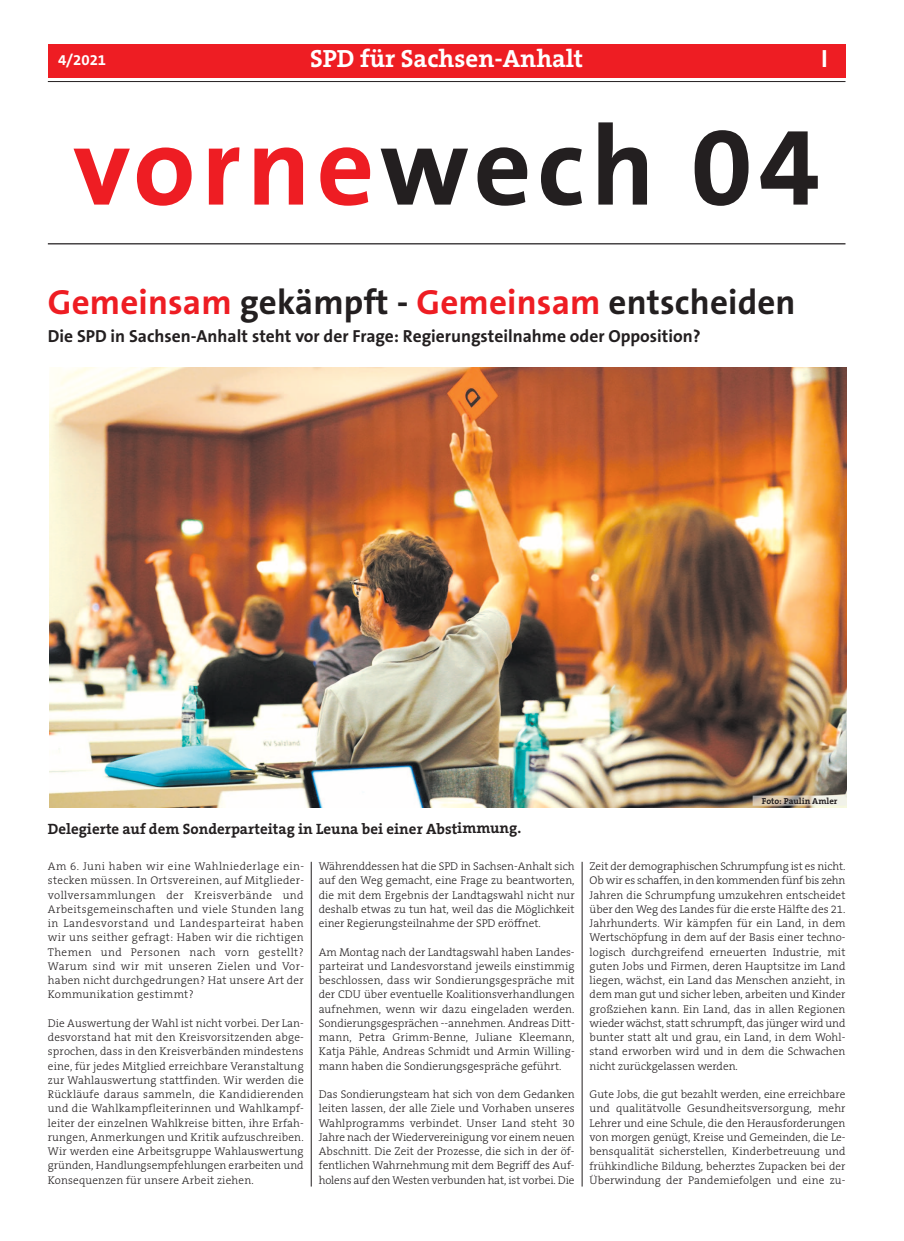
<style>
.page{position:relative;width:904px;height:1241px;background:#fff}
.page>*{position:absolute;margin:0;border:0;box-sizing:border-box;transform-origin:0 0}
.t1{font:700 112.5px "The Sans B7";letter-spacing:.05em;color:#231f20}
.t2{font:700 35px "The Sans B7";letter-spacing:.005em;color:#231f20}
.t3{font:700 25px "The Serif B7";color:#fff}
.t4{font:700 25px "The Sans B7";color:#fff}
.t5{font:700 17.5px "The Sans B7";color:#231f20}
.t6{font:700 15px "The Serif B7";color:#231f20}
.t7{font:700 15px "The Sans B7";color:#fff}
.t8{font:300 11.25px/14.2px "The Serif B3";letter-spacing:.005em;color:#231f20;text-align:justify}
.t9{font:700 8.75px "The Serif B7";color:#231f20}
.s1{color:#ee1d23}
</style>
<div class="page">
<hr style="left:311px;top:861px;width:1px;height:325px;background:#231f20">
<hr style="left:582px;top:861px;width:1px;height:325px;background:#231f20">
<div style="left:48px;top:44px;width:797px;height:34px;background:#ee1d23"></div>
<hr style="left:48px;top:81px;width:797px;height:1px;background:#231f20">
<hr style="left:48px;top:243px;width:797px;height:1px;background:#231f20">
<img style="left:49px;top:368px;width:797px;height:439px">
<img style="left:752px;top:795px;width:94px;height:10px">
<h3 class="t7" style="left:58px;top:54px;width:50px">4/2021</h3>
<h3 class="t3" style="left:310px;top:49px;width:274px">SPD für Sachsen-Anhalt</h3>
<h3 class="t4" style="left:821px;top:49px;width:8px">I</h3>
<h1 class="t1" style="left:73px;top:122px;width:748px"><span class="s1">vorne</span>wech 04</h1>
<h2 class="t2" style="left:48px;top:288px;width:749px"><span class="s1">Gemeinsam</span> gekämpft - <span class="s1">Gemeinsam</span> entscheiden</h2>
<h3 class="t5" style="left:48px;top:329px;width:654px">Die SPD in Sachsen-Anhalt steht vor der Frage: Regierungsteilnahme oder Opposition?</h3>
<h3 class="t6" style="left:48px;top:822px;width:475px">Delegierte auf dem Sonderparteitag in Leuna bei einer Abstimmung.</h3>
<p class="t8" style="left:48px;top:860px;width:258px">Am 6. Juni haben wir eine Wahlniederlage ein&shy;stecken müssen. In Ortsvereinen, auf Mitglieder&shy;vollversammlungen der Kreisverbände und Arbeitsgemeinschaften und viele Stunden lang in Landesvorstand und Landesparteirat haben wir uns seither gefragt: Haben wir die richtigen Themen und Personen nach vorn gestellt?<br>Warum sind wir mit unseren Zielen und Vor&shy;haben nicht durchgedrungen? Hat unsere Art der Kommunikation gestimmt?</p>
<p class="t8" style="left:48px;top:1016px;width:257px">Die Auswertung der Wahl ist nicht vorbei. Der Lan&shy;desvorstand hat mit den Kreisvorsitzenden abge&shy;sprochen, dass in den Kreisverbänden mindestens eine, für jedes Mitglied erreichbare Veranstaltung zur Wahlauswertung stattfinden. Wir werden die Rückläufe daraus sammeln, die Kandidierenden und die Wahlkampfleiterinnen und Wahlkampf&shy;leiter der einzelnen Wahlkreise bitten, ihre Erfah&shy;rungen, Anmerkungen und Kritik aufzuschreiben.<br>Wir werden eine Arbeitsgruppe Wahlauswertung gründen, Handlungsempfehlungen erarbeiten und Konsequenzen für unsere Arbeit ziehen.</p>
<p class="t8" style="left:319px;top:860px;width:257px">Währenddessen hat die SPD in Sachsen-Anhalt sich auf den Weg gemacht, eine Frage zu beantworten, die mit dem Ergebnis der Landtagswahl nicht nur deshalb etwas zu tun hat, weil das die Möglichkeit einer Regierungsteilnahme der SPD eröffnet.</p>
<p class="t8" style="left:319px;top:945px;width:257px">Am Montag nach der Landtagswahl haben Landes&shy;parteirat und Landesvorstand jeweils einstimmig beschlossen, dass wir Sondierungsgespräche mit der CDU über eventuelle Koalitionsverhandlungen aufnehmen, wenn wir dazu eingeladen werden.<br>Sondierungsgesprächen --annehmen. Andreas Ditt&shy;mann, Petra Grimm-Benne, Juliane Kleemann, Katja Pähle, Andreas Schmidt und Armin Willing&shy;mann haben die Sondierungsgespräche geführt.</p>
<p class="t8" style="left:319px;top:1088px;width:257px">Das Sondierungsteam hat sich von dem Gedanken leiten lassen, der alle Ziele und Vorhaben unseres Wahlprogramms verbindet. Unser Land steht 30<br>Jahre nach der Wiedervereinigung vor einem neuen Abschnitt. Die Zeit der Prozesse, die sich in der öf&shy;fentlichen Wahrnehmung mit dem Begriff des Auf&shy;holens auf den Westen verbunden hat, ist vorbei. Die</p>
<p class="t9" style="left:761px;top:797px;width:77px">Foto: Paulin Amler</p>
<p class="t8" style="left:589px;top:860px;width:257px">Zeit der demographischen Schrumpfung ist es nicht.<br>Ob wir es schaffen, in den kommenden fünf bis zehn Jahren die Schrumpfung umzukehren entscheidet über den Weg des Landes für die erste Hälfte des 21.<br>Jahrhunderts. Wir kämpfen für ein Land, in dem Wertschöpfung in dem auf der Basis einer techno&shy;logisch durchgreifend erneuerten Industrie, mit guten Jobs und Firmen, deren Hauptsitze im Land liegen, wächst, ein Land das Menschen anzieht, in dem man gut und sicher leben, arbeiten und Kinder großziehen kann. Ein Land, das in allen Regionen wieder wächst, statt schrumpft, das jünger wird und bunter statt alt und grau, ein Land, in dem Wohl&shy;stand erworben wird und in dem die Schwachen nicht zurückgelassen werden.</p>
<p class="t8" style="left:589px;top:1088px;width:257px">Gute Jobs, die gut bezahlt werden, eine erreichbare und qualitätvolle Gesundheitsversorgung, mehr Lehrer und eine Schule, die den Herausforderungen von morgen genügt, Kreise und Gemeinden, die Le&shy;bensqualität sicherstellen, Kinderbetreuung und frühkindliche Bildung, beherztes Zupacken bei der Überwindung der Pandemiefolgen und eine zu-</p>
</div>
